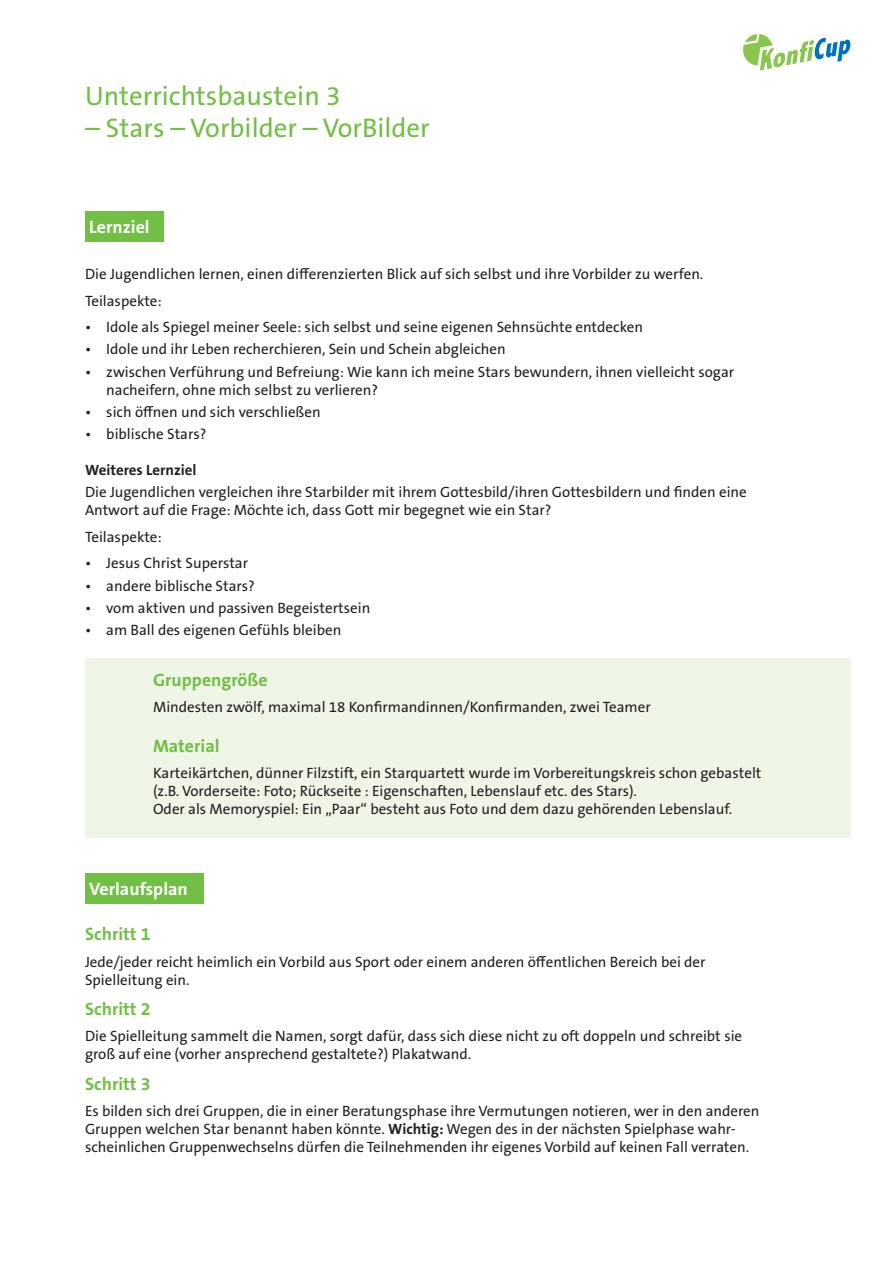
<style>
.page{position:relative;width:893px;height:1263px;background:#fff}
.page>*{position:absolute;margin:0;border:0;box-sizing:border-box;transform-origin:0 0}
.Sans_9p{font:27px "The Sans OT5 Plain";color:#71bf44}
.Sans_9p-2{font:700 18px "The Sans OT7";color:#71bf44}
.Sans_9p-3{font:700 18px "The Sans OT7";color:#fff}
.Sans_9p-4{font:15px/18px "The Sans OT5 Plain";color:#231f20}
.Sans_9p-5{font:700 15px "The Sans OT7";color:#231f20}
.s1{font-family:"The Sans OT7";font-weight:700}
</style>
<div class="page">
<svg style="left:743px;top:34px;width:108px;height:37px"></svg>
<div style="left:85px;top:211px;width:78px;height:31px;background:#71bf44"></div>
<div style="left:85px;top:658px;width:765px;height:180px;background:#eff6e8"></div>
<div style="left:85px;top:873px;width:118px;height:31px;background:#71bf44"></div>
<p class="Sans_9p" style="left:85px;top:79px;width:257px">Unterrichtsbaustein 3</p>
<p class="Sans_9p" style="left:85px;top:111px;width:346px">– Stars – Vorbilder – VorBilder</p>
<p class="Sans_9p-3" style="left:89px;top:216px;width:62px">Lernziel</p>
<p class="Sans_9p-4" style="left:85px;top:265px;width:620px">Die Jugendlichen lernen, einen differenzierten Blick auf sich selbst und ihre Vorbilder zu werfen.</p>
<p class="Sans_9p-4" style="left:85px;top:292px;width:78px">Teilaspekte:</p>
<p class="Sans_9p-4" style="left:85px;top:318px;width:560px">• Idole als Spiegel meiner Seele: sich selbst und seine eigenen Sehnsüchte entdecken</p>
<p class="Sans_9p-4" style="left:85px;top:340px;width:422px">• Idole und ihr Leben recherchieren, Sein und Schein abgleichen</p>
<p class="Sans_9p-4" style="left:106px;top:363px;width:629px;text-indent:-21px">• zwischen Verführung und Befreiung: Wie kann ich meine Stars bewundern, ihnen vielleicht sogar nacheifern, ohne mich selbst zu verlieren?</p>
<p class="Sans_9p-4" style="left:85px;top:403px;width:237px">• sich öffnen und sich verschließen</p>
<p class="Sans_9p-4" style="left:85px;top:425px;width:123px">• biblische Stars?</p>
<p class="Sans_9p-5" style="left:85px;top:460px;width:113px">Weiteres Lernziel</p>
<p class="Sans_9p-4" style="left:85px;top:483px;width:663px">Die Jugendlichen vergleichen ihre Starbilder mit ihrem Gottesbild/ihren Gottesbildern und finden eine<br>Antwort auf die Frage: Möchte ich, dass Gott mir begegnet wie ein Star?</p>
<p class="Sans_9p-4" style="left:85px;top:528px;width:78px">Teilaspekte:</p>
<p class="Sans_9p-4" style="left:85px;top:554px;width:165px">• Jesus Christ Superstar</p>
<p class="Sans_9p-4" style="left:85px;top:577px;width:171px">• andere biblische Stars?</p>
<p class="Sans_9p-4" style="left:85px;top:599px;width:287px">• vom aktiven und passiven Begeistertsein</p>
<p class="Sans_9p-4" style="left:85px;top:621px;width:258px">• am Ball des eigenen Gefühls bleiben</p>
<p class="Sans_9p-2" style="left:153px;top:668px;width:116px">Gruppengröße</p>
<p class="Sans_9p-4" style="left:153px;top:698px;width:499px">Mindesten zwölf, maximal 18 Konfirmandinnen/Konfirmanden, zwei Teamer</p>
<p class="Sans_9p-2" style="left:153px;top:734px;width:68px">Material</p>
<p class="Sans_9p-4" style="left:153px;top:764px;width:610px">Karteikärtchen, dünner Filzstift, ein Starquartett wurde im Vorbereitungskreis schon gebastelt (z.B. Vorderseite: Foto; Rückseite : Eigenschaften, Lebenslauf etc. des Stars).</p>
<p class="Sans_9p-4" style="left:153px;top:800px;width:581px">Oder als Memoryspiel: Ein „Paar“ besteht aus Foto und dem dazu gehörenden Lebenslauf.</p>
<p class="Sans_9p-3" style="left:89px;top:877px;width:100px">Verlaufsplan</p>
<p class="Sans_9p-2" style="left:85px;top:923px;width:67px">Schritt 1</p>
<p class="Sans_9p-4" style="left:85px;top:953px;width:622px">Jede/jeder reicht heimlich ein Vorbild aus Sport oder einem anderen öffentlichen Bereich bei der<br>Spielleitung ein.</p>
<p class="Sans_9p-2" style="left:85px;top:997px;width:67px">Schritt 2</p>
<p class="Sans_9p-4" style="left:85px;top:1027px;width:659px">Die Spielleitung sammelt die Namen, sorgt dafür, dass sich diese nicht zu oft doppeln und schreibt sie groß auf eine (vorher ansprechend gestaltete?) Plakatwand.</p>
<p class="Sans_9p-2" style="left:85px;top:1072px;width:67px">Schritt 3</p>
<p class="Sans_9p-4" style="left:85px;top:1102px;width:676px">Es bilden sich drei Gruppen, die in einer Beratungsphase ihre Vermutungen notieren, wer in den anderen<br>Gruppen welchen Star benannt haben könnte. <span class="s1">Wichtig:</span> Wegen des in der nächsten Spielphase wahr&shy;scheinlichen Gruppenwechselns dürfen die Teilnehmenden ihr eigenes Vorbild auf keinen Fall verraten.</p>
</div>
